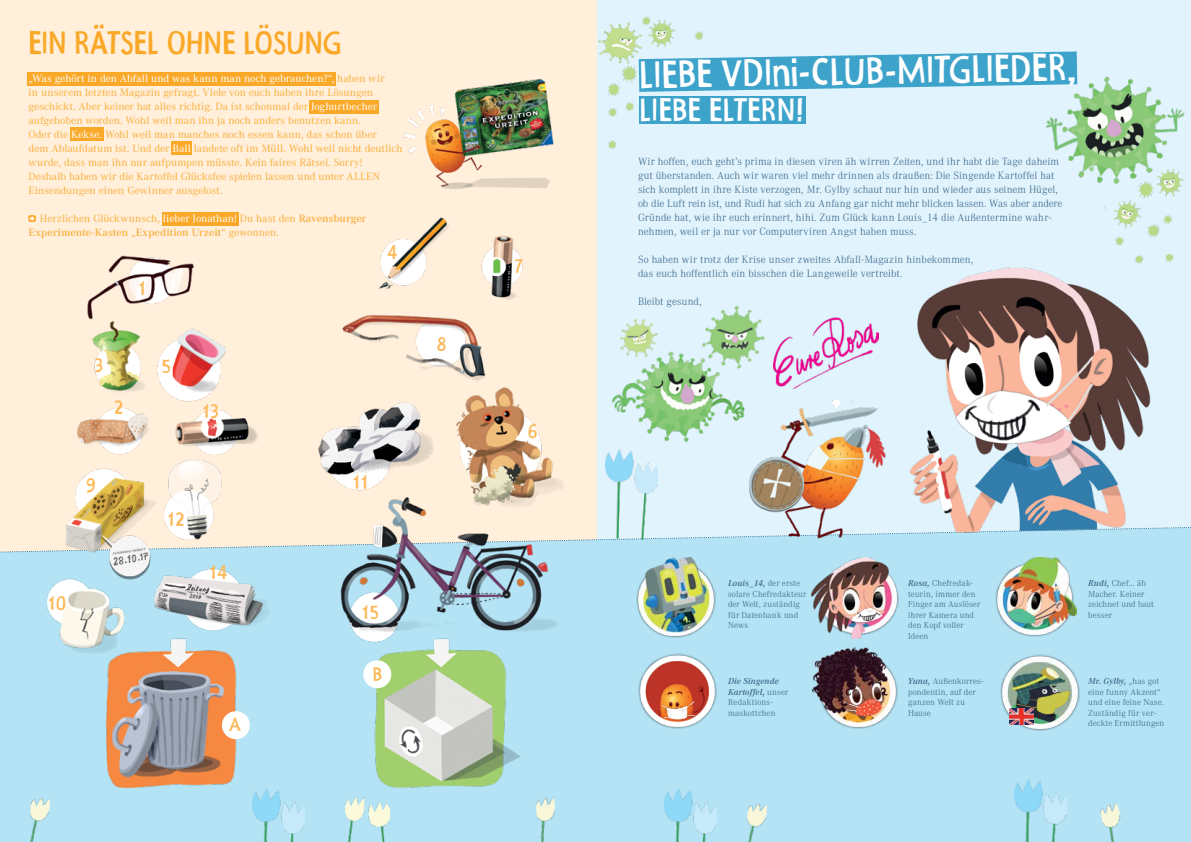
<style>
.page{position:relative;width:1191px;height:842px;background:#fff}
.page>*{position:absolute;margin:0;border:0;box-sizing:border-box;transform-origin:0 0}
.t1{font:38px "Frutimex Condensed";color:#fff}
.t2{font:32px "Frutimex Condensed";color:#faa827}
.t3{font:32px "Frutimex Condensed";color:#fff}
.t4{font:19.5px "Frutimex Condensed";letter-spacing:-.055em;color:#fcb856}
.t5{font:300 11px/14px "Corporate A";letter-spacing:.005em;color:#3d688b}
.t6{font:11px/14px "Corporate A";letter-spacing:-.005em;color:#fbb03e;scale:1.04 1}
.t7{font:600 11px/14px "Corporate A";color:#fbb03e;scale:1.04 1}
.t8{font:300 9px/10.5px "Corporate A";letter-spacing:.01em;color:#3d688b}
.s1{color:#fff}
.s2{font-family:"Frutimex Condensed";font-weight:400;color:#faa827}
.s3{font-weight:400}
.s4{font-weight:400;color:#fff}
.s5{font-weight:600;font-style:italic}
</style>
<div class="page">
<div style="left:0;top:0;width:596px;height:842px;background:#ffefdb"></div>
<div style="left:0;top:800px;width:595px;height:42px;background:#b3e3f4"></div>
<img style="left:345px;top:800px;width:44px;height:42px">
<img style="left:28px;top:800px;width:22px;height:42px">
<img style="left:535px;top:800px;width:23px;height:42px">
<img style="left:252px;top:800px;width:52px;height:42px">
<img style="left:0;top:72px;width:595px;height:728px">
<div style="left:222px;top:711px;width:28px;height:28px;background:#fff;border-radius:50%"></div>
<div style="left:363px;top:660px;width:28px;height:28px;background:#fff;border-radius:50%"></div>
<img style="left:595px;top:0;width:596px;height:842px">
<svg style="left:30px;top:216px;width:5px;height:5px"></svg>
<div style="left:162px;top:212px;width:77px;height:13px;background:#faa827"></div>
<div style="left:28px;top:72px;width:308px;height:13px;background:#faa827"></div>
<div style="left:309px;top:100px;width:69px;height:13px;background:#faa827"></div>
<div style="left:70px;top:128px;width:33px;height:13px;background:#faa827"></div>
<div style="left:171px;top:142px;width:21px;height:13px;background:#faa827"></div>
<h2 class="t2" style="left:28px;top:23px;width:314px">EIN RÄTSEL OHNE LÖSUNG</h2>
<p class="t6" style="left:29px;top:72px;width:361px"><span class="s1">„Was gehört in den Abfall und was kann man noch gebrauchen?“,</span> haben wir<br>in unserem letzten Magazin gefragt. Viele von euch haben ihre Lösungen geschickt. Aber keiner hat alles richtig. Da ist schonmal der <span class="s1">Joghurtbecher </span>aufgehoben worden. Wohl weil man ihn ja noch anders benutzen kann.<br>Oder die <span class="s1">Kekse.</span> Wohl weil man manches noch essen kann, das schon über<br>dem Ablaufdatum ist. Und der <span class="s1">Ball</span> landete oft im Müll. Wohl weil nicht deutlich wurde, dass man ihn nur aufpumpen müsste. Kein faires Rätsel. Sorry!<br>Deshalb haben wir die Kartoffel Glücksfee spielen lassen und unter ALLEN Einsendungen einen Gewinner ausgelost.</p>
<p class="t7" style="left:29px;top:212px;width:326px"><span class="s2">⁄</span> <span class="s3">Herzlichen Glückwunsch,</span> <span class="s4">lieber Jonathan!</span> <span class="s3">Du hast den</span> Ravensburger<br>Experimente-Kasten <span class="s3">„</span>Expedition Urzeit<span class="s3">“ gewonnen.</span></p>
<h3 class="t4" style="left:137px;top:276px;width:11px">1</h3>
<h3 class="t4" style="left:94px;top:353px;width:11px">3</h3>
<h3 class="t4" style="left:114px;top:395px;width:11px">2</h3>
<h3 class="t4" style="left:86px;top:473px;width:11px">9</h3>
<h3 class="t4" style="left:47px;top:590px;width:20px">10</h3>
<h3 class="t4" style="left:161px;top:354px;width:11px">5</h3>
<h3 class="t4" style="left:201px;top:399px;width:20px">13</h3>
<h3 class="t4" style="left:166px;top:507px;width:20px">12</h3>
<h3 class="t4" style="left:209px;top:560px;width:20px">14</h3>
<h3 class="t4" style="left:229px;top:712px;width:12px">A</h3>
<h3 class="t4" style="left:387px;top:240px;width:11px">4</h3>
<h3 class="t4" style="left:352px;top:470px;width:19px">11</h3>
<h3 class="t4" style="left:361px;top:600px;width:20px">15</h3>
<h3 class="t4" style="left:373px;top:661px;width:11px">B</h3>
<h3 class="t4" style="left:437px;top:332px;width:11px">8</h3>
<h3 class="t4" style="left:514px;top:254px;width:11px">7</h3>
<h3 class="t4" style="left:528px;top:419px;width:11px">6</h3>
<h1 class="t1" style="left:638px;top:51px;width:438px;rotate:-1deg">LIEBE VDIni-CLUB-MITGLIEDER,</h1>
<h2 class="t3" style="left:639px;top:89px;width:165px">LIEBE ELTERN!</h2>
<p class="t5" style="left:638px;top:155px;width:426px">Wir hoffen, euch geht’s prima in diesen viren äh wirren Zeiten, und ihr habt die Tage daheim gut überstanden. Auch wir waren viel mehr drinnen als draußen: Die Singende Kartoffel hat sich komplett in ihre Kiste verzogen, Mr. Gylby schaut nur hin und wieder aus seinem Hügel, ob die Luft rein ist, und Rudi hat sich zu Anfang gar nicht mehr blicken lassen. Was aber andere Gründe hat, wie ihr euch erinnert, hihi. Zum Glück kann Louis_14 die Außentermine wahr&shy;nehmen, weil er ja nur vor Computerviren Angst haben muss.</p>
<p class="t5" style="left:638px;top:253px;width:337px">So haben wir trotz der Krise unser zweites Abfall-Magazin hinbekommen, das euch hoffentlich ein bisschen die Langeweile vertreibt.</p>
<p class="t5" style="left:638px;top:295px;width:65px">Bleibt gesund,</p>
<p class="t8" style="left:728px;top:578px;width:80px"><span class="s5">Louis_14,</span> der erste solare Chefredakteur der Welt, zuständig für Datenbank und<br>News</p>
<p class="t8" style="left:908px;top:578px;width:74px"><span class="s5">Rosa,</span> Chefredak&shy;teurin, immer den<br>Finger am Auslöser ihrer Kamera und den Kopf voller<br>Ideen</p>
<p class="t8" style="left:1088px;top:578px;width:67px"><span class="s5">Rudi,</span> Chef… äh<br>Macher. Keiner zeichnet und baut besser</p>
<p class="t8" style="left:728px;top:676px;width:62px"><span class="s5">Die Singende<br>Kartoffel,</span> unser<br>Redaktions&shy;maskottchen</p>
<p class="t8" style="left:1088px;top:676px;width:78px"><span class="s5">Mr. Gylby,</span> „has got eine funny Akzent“ und eine feine Nase.<br>Zuständig für ver&shy;deckte Ermittlungen</p>
<p class="t8" style="left:908px;top:676px;width:77px"><span class="s5">Yuna,</span> Außenkorres&shy;pondentin, auf der ganzen Welt zu<br>Hause</p>
</div>
